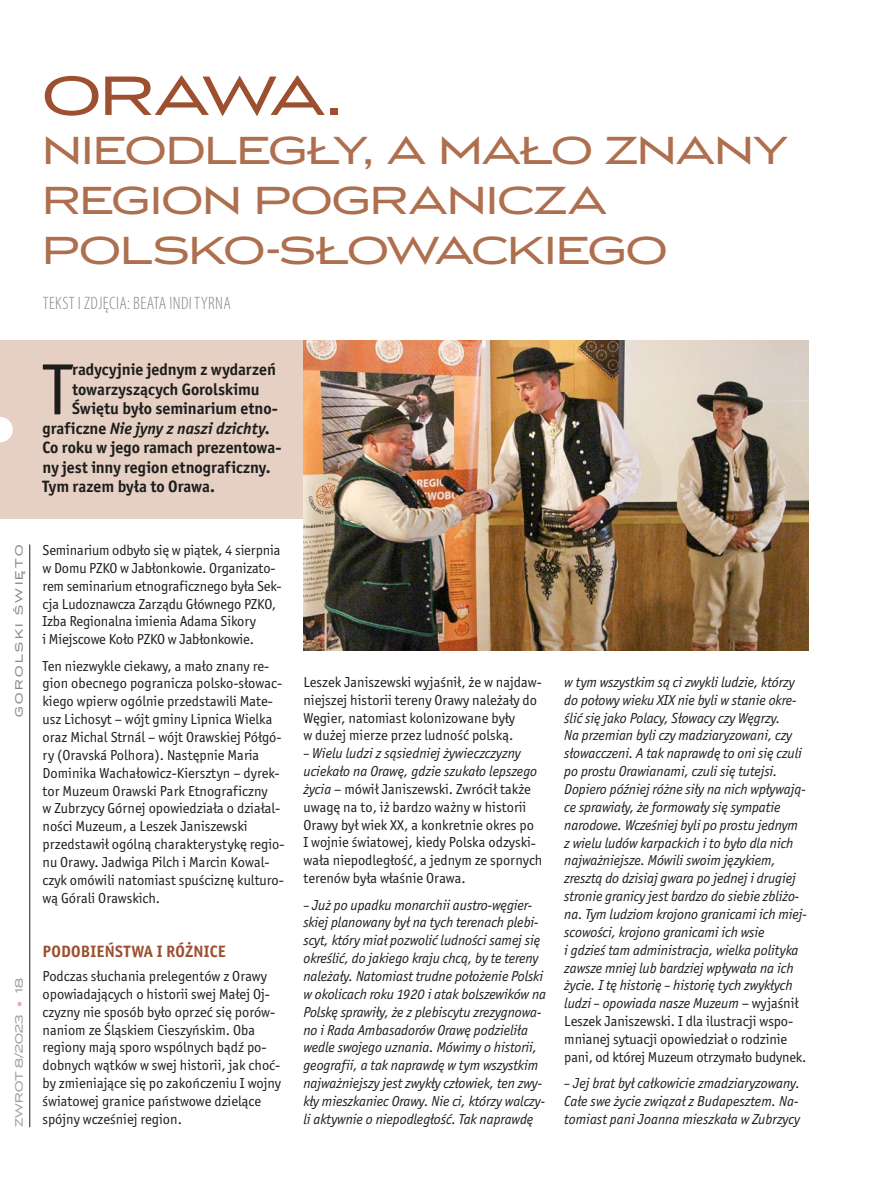
<style>
.page{position:relative;width:872px;height:1191px;background:#fff}
.page>*{position:absolute;margin:0;border:0;box-sizing:border-box;transform-origin:0 0}
.t1{font:72.75px "Officina Sans Itc TOT";color:#1d1d1b}
.t2{font:61.5px "Luxury Gold";letter-spacing:-.065em;color:#9c502f}
.t3{font:43.5px/49.5px "Luxury Gold";letter-spacing:-.015em;color:#ae6f4f}
.t4{font:300 condensed 18px "Myriad Pro";letter-spacing:.02em;color:#878787}
.t5{font:700 16.5px "Officina Sans Itc TOT";color:#1d1d1b}
.t6{font:italic 700 16.5px "Officina Sans Itc TOT";color:#1d1d1b}
.t7{font:700 16.5px "Officina Sans Itc TOT";letter-spacing:.015em;color:#9c502f}
.t8{font:italic 14.4px/17.9px "Officina Sans Itc TOT";letter-spacing:-.005em;color:#1d1d1b}
.t9{font:14.4px/17.9px "Officina Sans Itc TOT";color:#1d1d1b}
.t10{font:12px "Luxury Gold";letter-spacing:.015em;color:#9d9d9d}
.t11{font:12px "Luxury Gold";letter-spacing:.205em;color:#878787}
.s1{font-style:normal}
.s2{color:#f29fc5}
.s3{font-style:italic}
</style>
<div class="page">
<hr style="left:30px;top:544px;width:1px;height:583px;background:#1d1d1b">
<div style="left:0;top:340px;width:303px;height:179px;background:#e5d0c3"></div>
<img style="left:303px;top:340px;width:505px;height:311px">
<svg style="left:0;top:417px;width:13px;height:25px"></svg>
<h2 class="t2" style="left:43px;top:62px;width:302px">ORAWA.</h2>
<h3 class="t3" style="left:43px;top:127px;width:747px">NIEODLEGŁY, A MAŁO ZNANY<br>REGION POGRANICZA<br>POLSKO-SŁOWACKIEGO</h3>
<p class="t4" style="left:43px;top:293px;width:190px">TEKST I ZDJĘCIA: BEATA INDI TYRNA</p>
<h1 class="t1" style="left:43px;top:348px;width:31px">T</h1>
<p class="t5" style="left:72px;top:359px;width:205px">radycyjnie jednym z wydarzeń</p>
<p class="t5" style="left:72px;top:379px;width:189px">towarzyszących Gorolskimu</p>
<p class="t5" style="left:72px;top:398px;width:207px">Świętu było seminarium etno-</p>
<p class="t6" style="left:43px;top:418px;width:229px"><span class="s1">graficzne</span> Nie jyny z naszi dzichty<span class="s1">.</span></p>
<p class="t5" style="left:43px;top:437px;width:241px">Co roku w jego ramach prezentowa-</p>
<p class="t5" style="left:43px;top:457px;width:230px">ny jest inny region etnograficzny.</p>
<p class="t5" style="left:43px;top:476px;width:174px">Tym razem była to Orawa.</p>
<p class="t11" style="left:13px;top:717px;width:174px;rotate:-90deg">GOROLSKI ŚWIĘTO</p>
<p class="t10" style="left:13px;top:1127px;width:150px;rotate:-90deg">ZWROT 8/2023 <span class="s2">•</span> 18</p>
<p class="t9" style="left:43px;top:541px;width:240px">Seminarium odbyło się w piątek, 4 sierpnia w Domu PZKO w Jabłonkowie. Organizato&shy;rem seminarium etnograficznego była Sek&shy;cja Ludoznawcza Zarządu Głównego PZKO, Izba Regionalna imienia Adama Sikory<br>i Miejscowe Koło PZKO w Jabłonkowie.</p>
<p class="t9" style="left:43px;top:657px;width:243px">Ten niezwykle ciekawy, a mało znany re&shy;gion obecnego pogranicza polsko-słowac&shy;kiego wpierw ogólnie przedstawili Mate&shy;usz Lichosyt – wójt gminy Lipnica Wielka oraz Michal Strnál – wójt Orawskiej Półgó&shy;ry (Oravská Polhora). Następnie Maria Dominika Wachałowicz-Kiersztyn – dyrek&shy;tor Muzeum Orawski Park Etnograficzny<br>w Zubrzycy Górnej opowiedziała o działal&shy;ności Muzeum, a Leszek Janiszewski przedstawił ogólną charakterystykę regio&shy;nu Orawy. Jadwiga Pilch i Marcin Kowal&shy;czyk omówili natomiast spuściznę kulturo&shy;wą Górali Orawskich.</p>
<p class="t7" style="left:43px;top:941px;width:185px">PODOBIEŃSTWA I RÓŻNICE</p>
<p class="t9" style="left:43px;top:967px;width:240px">Podczas słuchania prelegentów z Orawy opowiadających o historii swej Małej Oj&shy;czyzny nie sposób było oprzeć się porów&shy;naniom ze Śląskiem Cieszyńskim. Oba regiony mają sporo wspólnych bądź po&shy;dobnych wątków w swej historii, jak choć&shy;by zmieniające się po zakończeniu I wojny światowej granice państwowe dzielące spójny wcześniej region.</p>
<p class="t9" style="left:303px;top:673px;width:240px">Leszek Janiszewski wyjaśnił, że w najdaw&shy;niejszej historii tereny Orawy należały do Węgier, natomiast kolonizowane były<br>w dużej mierze przez ludność polską.</p>
<p class="t9" style="left:303px;top:744px;width:240px"><span class="s3">– Wielu ludzi z sąsiedniej żywieczczyzny uciekało na Orawę, gdzie szukało lepszego życia</span> – mówił Janiszewski. Zwrócił także uwagę na to, iż bardzo ważny w historii Orawy był wiek XX, a konkretnie okres po I wojnie światowej, kiedy Polska odzyski&shy;wała niepodległość, a jednym ze spornych terenów była właśnie Orawa.</p>
<p class="t8" style="left:303px;top:896px;width:244px">– Już po upadku monarchii austro-węgier&shy;skiej planowany był na tych terenach plebi&shy;scyt, który miał pozwolić ludności samej się określić, do jakiego kraju chcą, by te tereny należały. Natomiast trudne położenie Polski w okolicach roku 1920 i atak bolszewików na Polskę sprawiły, że z plebiscytu zrezygnowa&shy;no i Rada Ambasadorów Orawę podzieliła wedle swojego uznania. Mówimy o historii, geografii, a tak naprawdę w tym wszystkim najważniejszy jest zwykły człowiek, ten zwy&shy;kły mieszkaniec Orawy. Nie ci, którzy walczy&shy;li aktywnie o niepodległość. Tak naprawdę</p>
<p class="t8" style="left:564px;top:673px;width:244px">w tym wszystkim są ci zwykli ludzie, którzy do połowy wieku XIX nie byli w stanie okre&shy;ślić się jako Polacy, Słowacy czy Węgrzy.<br>Na przemian byli czy madziaryzowani, czy słowacczeni. A tak naprawdę to oni się czuli po prostu Orawianami, czuli się tutejsi.<br>Dopiero później różne siły na nich wpływają&shy;ce sprawiały, że formowały się sympatie narodowe. Wcześniej byli po prostu jednym z wielu ludów karpackich i to było dla nich najważniejsze. Mówili swoim językiem, zresztą do dzisiaj gwara po jednej i drugiej stronie granicy jest bardzo do siebie zbliżo&shy;na. Tym ludziom krojono granicami ich miej&shy;scowości, krojono granicami ich wsie<br>i gdzieś tam administracja, wielka polityka zawsze mniej lub bardziej wpływała na ich życie. I tę historię – historię tych zwykłych ludzi – opowiada nasze Muzeum <span class="s1">– wyjaśnił Leszek Janiszewski. I dla ilustracji wspo&shy;mnianej sytuacji opowiedział o rodzinie pani, od której Muzeum otrzymało budynek.</span></p>
<p class="t8" style="left:564px;top:1074px;width:237px">– Jej brat był całkowicie zmadziaryzowany.<br>Całe swe życie związał z Budapesztem. Na&shy;tomiast pani Joanna mieszkała w Zubrzycy</p>
</div>
